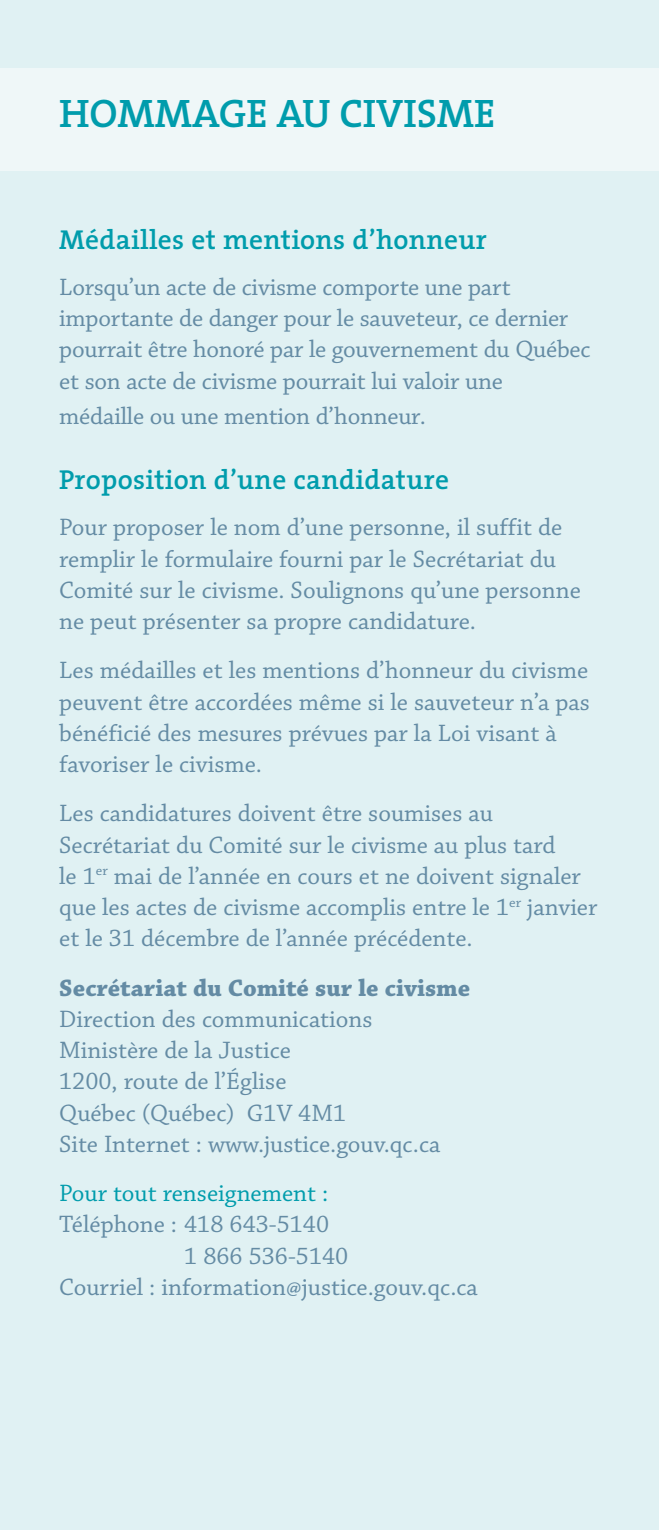
<style>
.page{position:relative;width:659px;height:1530px;background:#e0f1f3}
.page>*{position:absolute;margin:0;border:0;box-sizing:border-box;transform-origin:0 0}
.Titre_2012{font:600 40px "The Serif";color:#009cac}
.sous-titre_2012{font:600 27.5px "The Serif";letter-spacing:.01em;color:#009cac}
.texte_courant_2012{font:25px/31.2px "Chaparral Pro";color:#648ba4}
.texte_courant_2012-2{font:700 25px "Chaparral Pro";color:#648ba4}
.texte_courant_2012-3{font:25px "Chaparral Pro";color:#009cac}
</style>
<div class="page">
<div style="left:0;top:69px;width:659px;height:102px;background:#eff7f8"></div>
<p class="Titre_2012" style="left:59px;top:80px;width:438px">HOMMAGE AU CIVISME</p>
<p class="sous-titre_2012" style="left:59px;top:216px;width:429px">Médailles et mentions d’honneur</p>
<p class="texte_courant_2012" style="left:59px;top:272px;width:533px">Lorsqu’un acte de civisme comporte une part importante de danger pour le sauveteur, ce dernier pourrait être honoré par le gouvernement du Québec et son acte de civisme pourrait lui valoir une</p>
<p class="texte_courant_2012" style="left:59px;top:401px;width:368px">médaille ou une mention d’honneur.</p>
<p class="sous-titre_2012" style="left:59px;top:457px;width:391px">Proposition d’une candidature</p>
<p class="texte_courant_2012" style="left:59px;top:513px;width:523px">Pour proposer le nom d’une personne, il suffit de remplir le formulaire fourni par le Secrétariat du Comité sur le civisme. Soulignons qu’une personne ne peut présenter sa propre candidature.</p>
<p class="texte_courant_2012" style="left:59px;top:656px;width:532px">Les médailles et les mentions d’honneur du civisme peuvent être accordées même si le sauveteur n’a pas bénéficié des mesures prévues par la Loi visant à favoriser le civisme.</p>
<p class="texte_courant_2012" style="left:59px;top:799px;width:540px">Les candidatures doivent être soumises au Secrétariat du Comité sur le civisme au plus tard<br>le 1<sup>er</sup> mai de l’année en cours et ne doivent signaler que les actes de civisme accomplis entre le 1<sup>er</sup> janvier et le 31 décembre de l’année précédente.</p>
<p class="texte_courant_2012-2" style="left:59px;top:973px;width:412px">Secrétariat du Comité sur le civisme</p>
<p class="texte_courant_2012" style="left:59px;top:1004px;width:315px">Direction des communications</p>
<p class="texte_courant_2012" style="left:59px;top:1035px;width:233px">Ministère de la Justice</p>
<p class="texte_courant_2012" style="left:59px;top:1067px;width:229px">1200, route de l’Église</p>
<p class="texte_courant_2012" style="left:59px;top:1098px;width:289px">Québec (Québec) G1V 4M1</p>
<p class="texte_courant_2012" style="left:59px;top:1129px;width:383px">Site Internet : www.justice.gouv.qc.ca</p>
<p class="texte_courant_2012-3" style="left:59px;top:1179px;width:270px">Pour tout renseignement :</p>
<p class="texte_courant_2012" style="left:59px;top:1210px;width:271px">Téléphone : 418 643-5140</p>
<p class="texte_courant_2012" style="left:184px;top:1241px;width:166px">1 866 536-5140</p>
<p class="texte_courant_2012" style="left:59px;top:1272px;width:420px">Courriel : information@justice.gouv.qc.ca</p>
</div>
